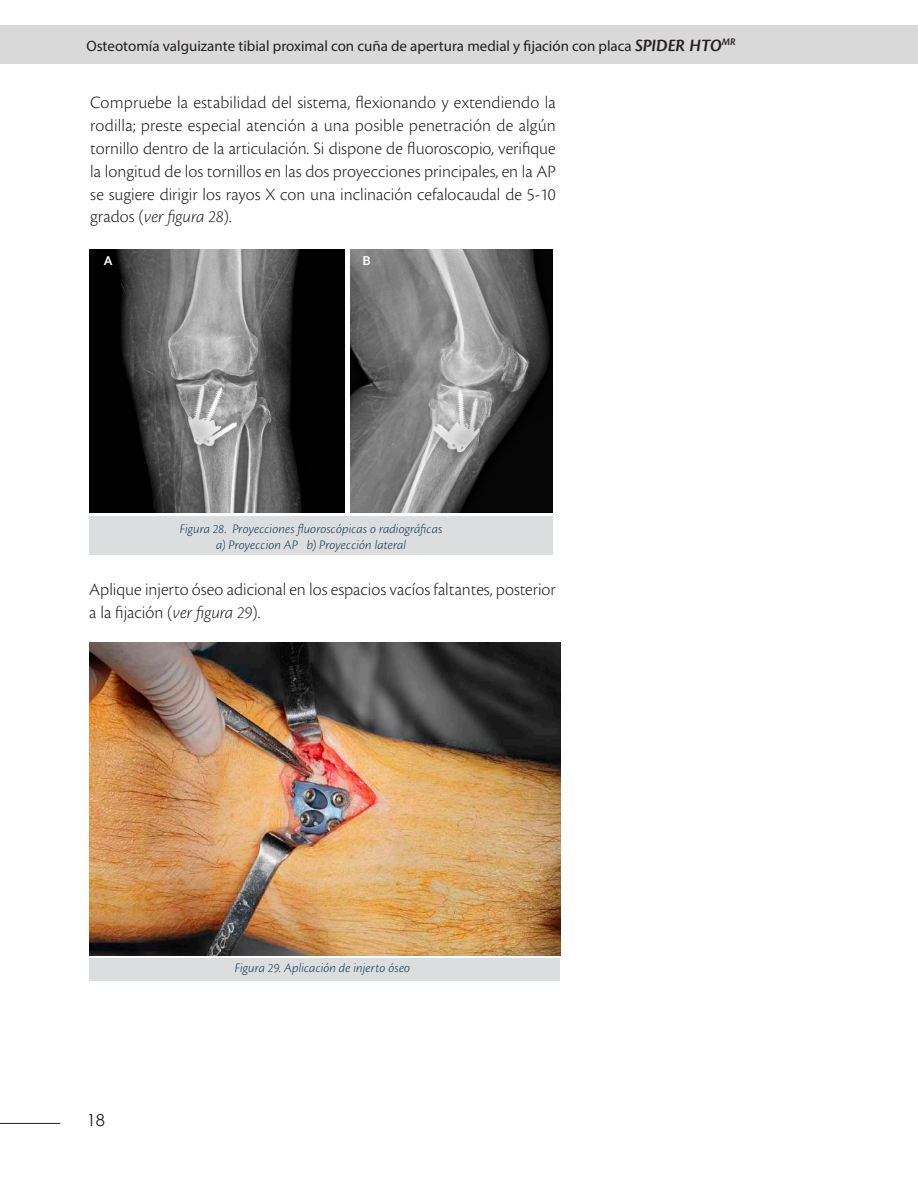
<style>
.page{position:relative;width:918px;height:1188px;background:#fff}
.page>*{position:absolute;margin:0;border:0;box-sizing:border-box;transform-origin:0 0}
.t1{font:300 18px/22.8px "Cronos Pro";color:#231f20}
.t2{font:16.5px "Century Gothic";color:#231f20}
.t3{font:15px "Myriad Pro";color:#231f20}
.t4{font:italic 300 13.5px/16.2px "Cronos Pro";letter-spacing:.005em;color:#0d3854;text-align:center}
.t5{font:700 13.5px "Corbel";color:#fff}
.s1{font-family:"Cronos Pro";font-weight:600;font-style:italic;font-size:18px}
.s2{font-style:italic}
</style>
<div class="page">
<div style="left:0;top:25px;width:918px;height:39px;background:#d9d9d9"></div>
<hr style="left:0;top:1123px;width:60px;height:1px;background:#231f20">
<div style="left:89px;top:958px;width:471px;height:23px;background:#dcdddf"></div>
<img style="left:89px;top:642px;width:471px;height:313px">
<div style="left:89px;top:516px;width:464px;height:39px;background:#dcdddf"></div>
<img style="left:90px;top:250px;width:255px;height:263px">
<img style="left:350px;top:250px;width:203px;height:263px">
<p class="t3" style="left:86px;top:37px;width:651px">Osteotomía valguizante tibial proximal con cuña de apertura medial y fijación con placa <span class="s1">SPIDER HTO</span><sup>MR</sup></p>
<p class="t1" style="left:90px;top:91px;width:467px;text-align:justify">Compruebe la estabilidad del sistema, flexionando y extendiendo la rodilla; preste especial atención a una posible penetración de algún tornillo dentro de la articulación. Si dispone de fluoroscopio, verifique la longitud de los tornillos en las dos proyecciones principales, en la AP se sugiere dirigir los rayos X con una inclinación cefalocaudal de 5-10 grados (<span class="s2">ver figura 28</span>).</p>
<p class="t5" style="left:104px;top:252px;width:10px">A</p>
<p class="t5" style="left:363px;top:252px;width:10px">B</p>
<p class="t4" style="left:180px;top:520px;width:264px">Figura 28. Proyecciones fluoroscópicas o radiográficas a) Proyeccion AP b) Proyección lateral</p>
<p class="t1" style="left:89px;top:578px;width:468px">Aplique injerto óseo adicional en los espacios vacíos faltantes, posterior a la fijación (<span class="s2">ver figura 29</span>).</p>
<p class="t2" style="left:87px;top:1109px;width:20px">18</p>
<p class="t4" style="left:235px;top:960px;width:177px">Figura 29. Aplicación de injerto óseo</p>
</div>
